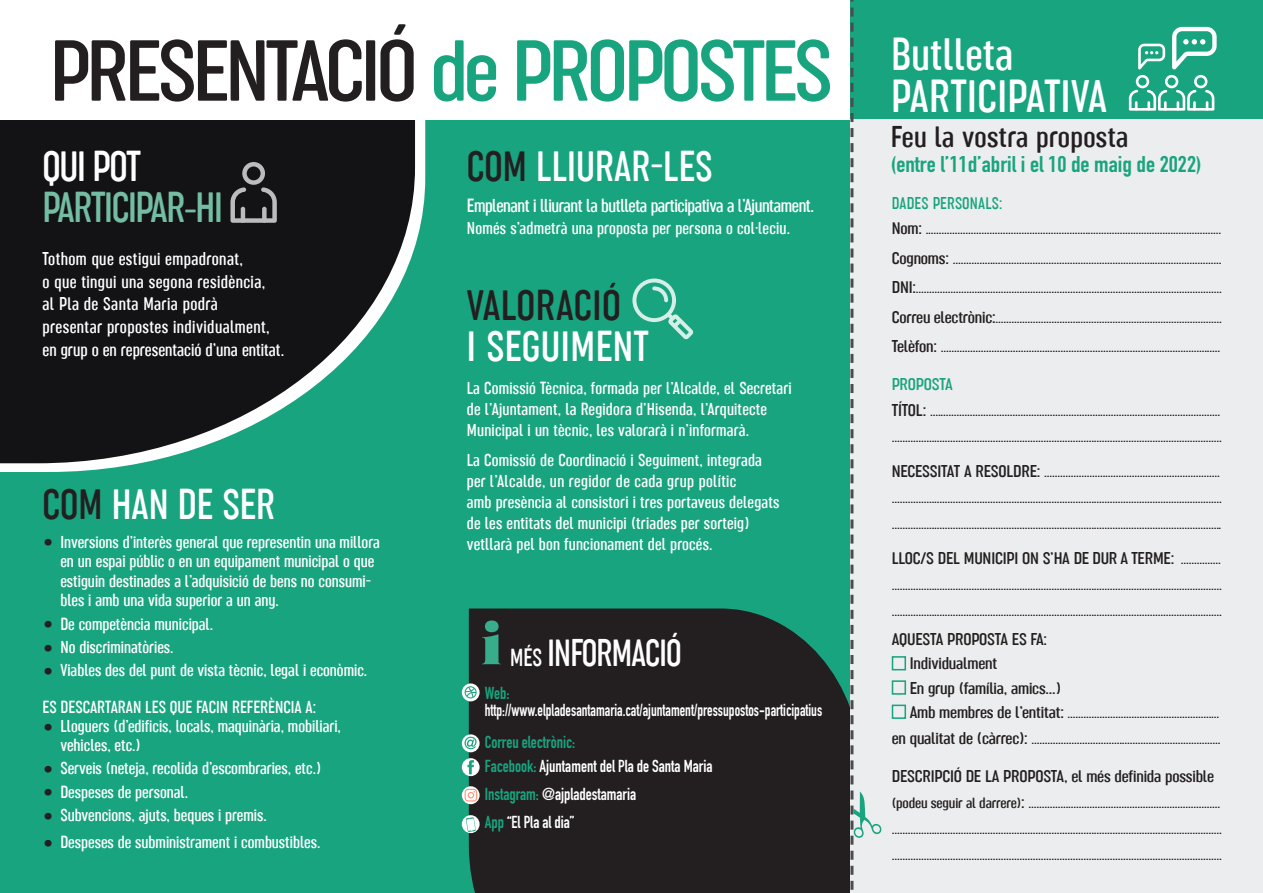
<style>
.page{position:relative;width:1263px;height:893px;background:#fff}
.page>*{position:absolute;margin:0;border:0;box-sizing:border-box;transform-origin:0 0}
.t1{font:300 89.4px "Sugo Pro Classic Trial";letter-spacing:-.04em;color:#231f20;scale:1.1 1}
.t2{font:60.3px "Salome";color:#38ad8c}
.t3{font:300 47.25px/41.4px "Sugo Pro Classic Trial";letter-spacing:.01em;color:#fff}
.t4{font:300 44.1px/40.3px "Sugo Pro Classic Trial";color:#fff}
.t5{font:300 44.1px/41.8px "Sugo Pro Classic Trial";letter-spacing:-.03em;color:#73bda3}
.t6{font:300 39.45px "Sugo Pro Classic Trial";letter-spacing:-.02em;color:#fff;scale:.95 1}
.t7{font:300 30.6px "Sugo Pro Classic Trial";letter-spacing:.01em;color:#231f20;scale:1.09 1}
.t8{font:700 22.5px "DIN Condensed";color:#18a47f;scale:1.09 1}
.t9{font:300 19.5px "Sugo Pro Classic Trial";letter-spacing:-.02em;color:#fff;scale:1.04 1}
.t10{font:300 18.9px/22.6px "Sugo Pro Classic Trial";letter-spacing:.02em;color:#fff}
.t11{font:300 18px/21px "Sugo Pro Classic Trial";color:#fff}
.t12{font:300 17.4px "Sugo Pro Classic Trial";letter-spacing:-.01em;color:#231f20;scale:1.13 1}
.t13{font:300 17.4px "Sugo Pro Classic Trial";letter-spacing:.01em;color:#18a47f}
.t14{font:300 17.4px "Sugo Pro Classic Trial";letter-spacing:-.01em;color:#18a47f;scale:1.13 1}
.t15{font:700 17.1px "DIN Condensed";color:#fff;scale:.95 1}
.t16{font:700 17.1px/17.1px "DIN Condensed";color:#fff;scale:.87 1}
.t17{font:700 17.1px "DIN Condensed";color:#18a47f;scale:.95 1}
.t18{font:300 13.8px/26px "Sugo Pro Classic Trial";color:#231f20;scale:1.13 1}
.s1{color:#18a47f}
.s2{color:#fff}
.s3{color:#231f20}
.s4{font-family:"Futura";color:#231f20}
.s5{font-size:25.65px}
.s6{font-size:17.4px}
.s7{font-size:13.8px}
.s8{font-size:15.3px}
</style>
<div class="page">
<div style="left:0;top:0;width:850px;height:893px;background:#18a47f"></div>
<svg style="left:0;top:119px;width:425px;height:353px"></svg>
<svg style="left:0;top:0;width:415px;height:463px;background:#1d2f2d"></svg>
<div style="left:469px;top:608px;width:381px;height:285px;background:#231f20"></div>
<div style="left:1px;top:0;width:855px;height:119px;background:#fff"></div>
<div style="left:850px;top:119px;width:413px;height:774px;background:#ecedee"></div>
<div style="left:892px;top:656px;width:14px;height:14px;border:2px solid #18a47f"></div>
<div style="left:892px;top:680px;width:14px;height:15px;border:2px solid #18a47f"></div>
<div style="left:892px;top:705px;width:14px;height:14px;border:2px solid #18a47f"></div>
<div style="left:850px;top:0;width:413px;height:119px;background:#18a47f"></div>
<svg style="left:1129px;top:75px;width:85px;height:36px"></svg>
<svg style="left:1138px;top:44px;width:27px;height:25px"></svg>
<svg style="left:1172px;top:27px;width:44px;height:42px"></svg>
<svg style="left:230px;top:162px;width:47px;height:61px;background:#474648"></svg>
<div style="left:462px;top:758px;width:18px;height:18px;background:#fff;border-radius:50%"></div>
<svg style="left:467px;top:760px;width:7px;height:14px"></svg>
<svg style="left:462px;top:786px;width:18px;height:18px"></svg>
<svg style="left:465px;top:789px;width:12px;height:12px"></svg>
<svg style="left:462px;top:683px;width:18px;height:18px"></svg>
<svg style="left:465px;top:686px;width:12px;height:12px"></svg>
<svg style="left:462px;top:734px;width:18px;height:18px"></svg>
<svg style="left:464px;top:737px;width:13px;height:12px"></svg>
<svg style="left:462px;top:815px;width:18px;height:18px"></svg>
<svg style="left:466px;top:817px;width:10px;height:15px"></svg>
<svg style="left:632px;top:279px;width:61px;height:61px"></svg>
<svg style="left:850px;top:0;width:31px;height:890px"></svg>
<p class="t1" style="left:50px;top:20px;width:713px">PRESENTACIÓ <span class="s1">de PROPOSTES</span></p>
<p class="t5" style="left:43px;top:145px;width:182px"><span class="s2">QUI POT<br></span>PARTICIPAR-HI</p>
<p class="t10" style="left:43px;top:247px;width:243px">Tothom que estigui empadronat,<br>o que tingui una segona residència,<br>al Pla de Santa Maria podrà<br>presentar propostes individualment, en grup o en representació d’una entitat.</p>
<p class="t4" style="left:43px;top:485px;width:234px"><span class="s3">COM</span> HAN DE SER</p>
<p class="t11" style="left:60px;top:532px;width:321px;line-height:19.5px;text-indent:-18px"><span class="s4">•</span> Inversions d’interès general que representin una millora en un espai públic o en un equipament municipal o que estiguin destinades a l’adquisició de bens no consumi&shy;bles i amb una vida superior a un any.</p>
<p class="t11" style="left:43px;top:613px;width:172px"><span class="s4">•</span> De competència municipal.</p>
<p class="t11" style="left:43px;top:637px;width:133px"><span class="s4">•</span> No discriminatòries.</p>
<p class="t11" style="left:43px;top:660px;width:326px"><span class="s4">•</span> Viables des del punt de vista tècnic, legal i econòmic.</p>
<p class="t11" style="left:43px;top:697px;width:275px">ES DESCARTARAN LES QUE FACIN REFERÈNCIA A:</p>
<p class="t11" style="left:60px;top:717px;width:282px;line-height:18.9px;text-indent:-18px"><span class="s4">•</span> Lloguers (d’edificis, locals, maquinària, mobiliari, vehicles, etc.)</p>
<p class="t11" style="left:43px;top:758px;width:280px"><span class="s4">•</span> Serveis (neteja, recolida d’escombraries, etc.)</p>
<p class="t11" style="left:43px;top:781px;width:147px"><span class="s4">•</span> Despeses de personal.</p>
<p class="t11" style="left:43px;top:805px;width:226px"><span class="s4">•</span> Subvencions, ajuts, beques i premis.</p>
<p class="t11" style="left:43px;top:832px;width:279px"><span class="s4">•</span> Despeses de subministrament i combustibles.</p>
<p class="t4" style="left:467px;top:146px;width:247px"><span class="s3">COM</span> LLIURAR-LES</p>
<p class="t9" style="left:467px;top:194px;width:335px">Emplenant i lliurant la butlleta participativa a l’Ajuntament.</p>
<p class="t11" style="left:467px;top:217px;width:325px">Només s’admetrà una proposta per persona o col·leciu.</p>
<p class="t4" style="left:467px;top:286px;width:183px"><span class="s3">VALORACIÓ<br></span>I SEGUIMENT</p>
<p class="t11" style="left:467px;top:378px;width:326px">La Comissió Tècnica, formada per l’Alcalde, el Secretari de l’Ajuntament, la Regidora d’Hisenda, l’Arquitecte<br>Municipal i un tècnic, les valorarà i n’informarà.</p>
<p class="t11" style="left:467px;top:449px;width:314px">La Comissió de Coordinació i Seguiment, integrada per l’Alcalde, un regidor de cada grup polític<br>amb presència al consistori i tres portaveus delegats de les entitats del municipi (triades per sorteig) vetllarà pel bon funcionament del procés.</p>
<p class="t2" style="left:481px;top:603px;width:23px">i</p>
<p class="t6" style="left:510px;top:631px;width:182px"><span class="s5">MÉS</span> INFORMACIÓ</p>
<p class="t16" style="left:485px;top:684px;width:390px"><span class="s1">Web: </span>http://www.elpladesantamaria.cat/ajuntament/pressupostos-participatius</p>
<p class="t17" style="left:485px;top:730px;width:97px">Correu electrònic:</p>
<p class="t15" style="left:485px;top:755px;width:241px"><span class="s1">Facebook:</span> Ajuntament del Pla de Santa Maria</p>
<p class="t15" style="left:485px;top:783px;width:161px"><span class="s1">Instagram:</span> @ajpladestamaria</p>
<p class="t15" style="left:485px;top:811px;width:96px"><span class="s1">App</span> “El Pla al dia”</p>
<p class="t3" style="left:891px;top:34px;width:217px">Butlleta<br>PARTICIPATIVA</p>
<p class="t7" style="left:891px;top:120px;width:219px">Feu la vostra proposta</p>
<p class="t8" style="left:891px;top:149px;width:287px">(entre l’11d’abril i el 10 de maig de 2022)</p>
<p class="t13" style="left:892px;top:193px;width:112px">DADES PERSONALS:</p>
<p class="t18" style="left:892px;top:216px;width:293px"><span class="s6">Nom:</span> ...............................................................................................................</p>
<p class="t18" style="left:892px;top:246px;width:293px"><span class="s6">Cognoms:</span> .....................................................................................................</p>
<p class="t18" style="left:892px;top:276px;width:294px"><span class="s6">DNI:</span>...................................................................................................................</p>
<p class="t18" style="left:892px;top:305px;width:294px"><span class="s6">Correu electrònic:</span>.....................................................................................</p>
<p class="t18" style="left:892px;top:335px;width:292px"><span class="s6">Telèfon:</span> .........................................................................................................</p>
<p class="t14" style="left:892px;top:375px;width:55px">PROPOSTA</p>
<p class="t18" style="left:892px;top:399px;width:294px"><span class="s6">TÍTOL:</span> ............................................................................................................. ............................................................................................................................</p>
<p class="t18" style="left:892px;top:459px;width:294px"><span class="s6">NECESSITAT A RESOLDRE:</span> .................................................................. ............................................................................................................................ ............................................................................................................................</p>
<p class="t12" style="left:892px;top:548px;width:293px">LLOC/S DEL MUNICIPI ON S’HA DE DUR A TERME: <span class="s7">...............</span></p>
<p class="t18" style="left:892px;top:572px;width:294px">............................................................................................................................ ............................................................................................................................</p>
<p class="t12" style="left:892px;top:629px;width:139px">AQUESTA PROPOSTA ES FA:</p>
<p class="t12" style="left:910px;top:654px;width:79px">Individualment</p>
<p class="t12" style="left:910px;top:678px;width:135px">En grup (família, amics...)</p>
<p class="t18" style="left:910px;top:700px;width:276px"><span class="s6">Amb membres de l’entitat:</span> .........................................................</p>
<p class="t18" style="left:892px;top:726px;width:292px"><span class="s6">en qualitat de (càrrec):</span> .......................................................................</p>
<p class="t12" style="left:892px;top:766px;width:287px">DESCRIPCIÓ DE LA PROPOSTA, el més definida possible</p>
<p class="t18" style="left:892px;top:791px;width:294px"><span class="s8">(podeu seguir al darrere)</span><span class="s6">:</span> ........................................................................ ............................................................................................................................ ............................................................................................................................</p>
</div>
